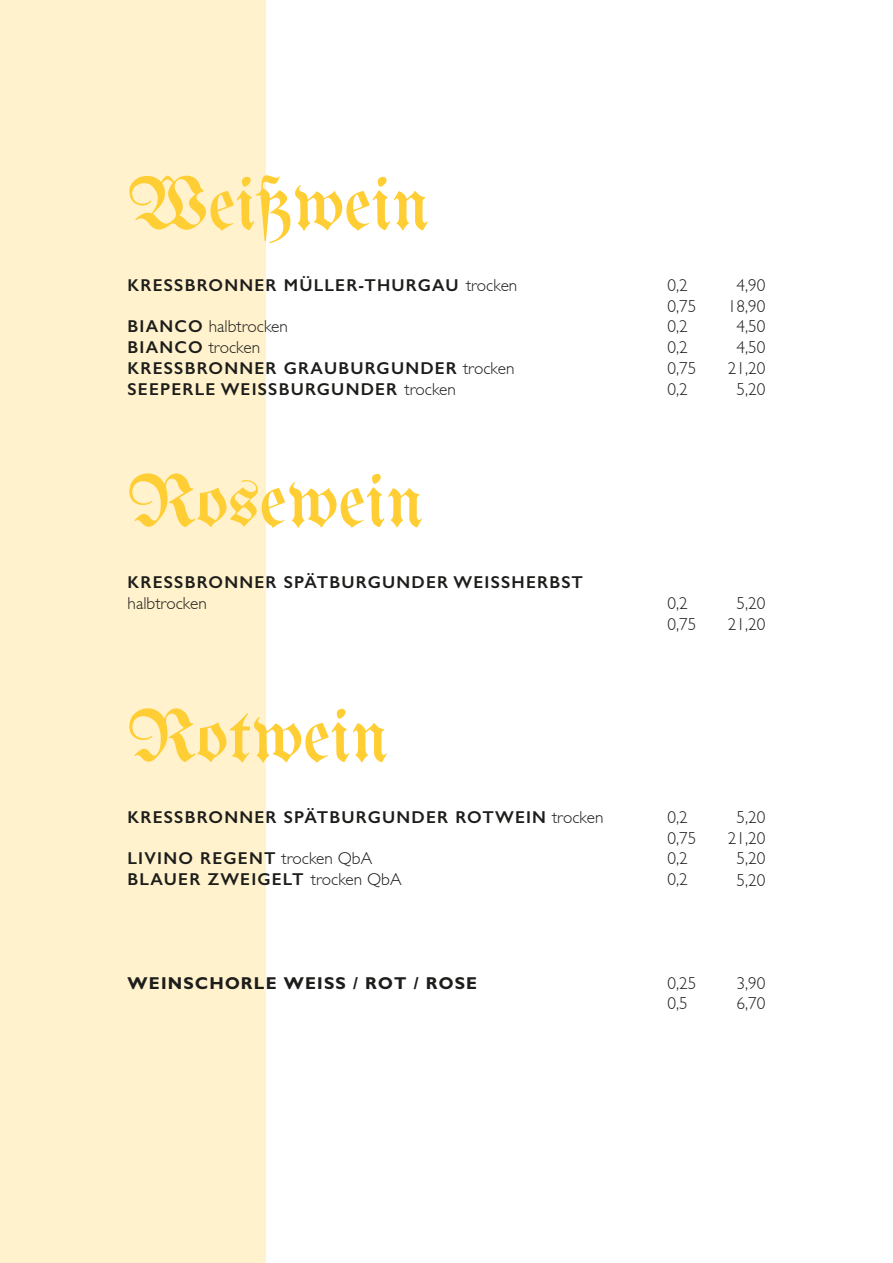
<style>
.page{position:relative;width:893px;height:1263px;background:#fff}
.page>*{position:absolute;margin:0;border:0;box-sizing:border-box;transform-origin:0 0}
.t1{font:75px "Unifraktur Maguntia";color:#ffce34}
.t2{font:600 17.25px "Gill Sans";letter-spacing:.07em;color:#1d1d1b}
.t3{font:300 17.25px "Gill Sans";color:#1d1d1b}
.t4{font:700 17.25px "Gill Sans";letter-spacing:.07em;color:#1d1d1b}
.s1{font-weight:300}
.s2{font-weight:600}
</style>
<div class="page">
<div style="left:0;top:0;width:266px;height:1263px;background:#fff2cc"></div>
<p class="t1" style="left:128px;top:159px;width:304px">Weißwein</p>
<p class="t2" style="left:128px;top:275px;width:391px">KRESSBRONNER MÜLLER-THURGAU <span class="s1">trocken</span></p>
<p class="t3" style="left:668px;top:276px;width:22px">0,2</p>
<p class="t3" style="left:736px;top:276px;width:30px">4,90</p>
<p class="t3" style="left:668px;top:296px;width:30px">0,75</p>
<p class="t3" style="left:728px;top:296px;width:39px">18,90</p>
<p class="t3" style="left:128px;top:317px;width:162px"><span class="s2">BIANCO</span> halbtrocken</p>
<p class="t3" style="left:668px;top:317px;width:22px">0,2</p>
<p class="t3" style="left:736px;top:317px;width:30px">4,50</p>
<p class="t3" style="left:128px;top:338px;width:134px"><span class="s2">BIANCO</span> trocken</p>
<p class="t3" style="left:668px;top:338px;width:22px">0,2</p>
<p class="t3" style="left:736px;top:338px;width:30px">4,50</p>
<p class="t2" style="left:128px;top:358px;width:388px">KRESSBRONNER GRAUBURGUNDER <span class="s1">trocken</span></p>
<p class="t3" style="left:668px;top:358px;width:30px">0,75</p>
<p class="t3" style="left:728px;top:358px;width:39px">21,20</p>
<p class="t2" style="left:128px;top:378px;width:330px">SEEPERLE WEISSBURGUNDER <span class="s1">trocken</span></p>
<p class="t3" style="left:668px;top:379px;width:22px">0,2</p>
<p class="t3" style="left:736px;top:379px;width:30px">5,20</p>
<p class="t1" style="left:128px;top:456px;width:298px">Rosewein</p>
<p class="t2" style="left:128px;top:572px;width:457px">KRESSBRONNER SPÄTBURGUNDER WEISSHERBST</p>
<p class="t3" style="left:128px;top:593px;width:81px">halbtrocken</p>
<p class="t3" style="left:668px;top:593px;width:22px">0,2</p>
<p class="t3" style="left:736px;top:593px;width:30px">5,20</p>
<p class="t3" style="left:668px;top:614px;width:30px">0,75</p>
<p class="t3" style="left:728px;top:614px;width:39px">21,20</p>
<p class="t1" style="left:128px;top:691px;width:263px">Rotwein</p>
<p class="t2" style="left:128px;top:807px;width:477px">KRESSBRONNER SPÄTBURGUNDER ROTWEIN <span class="s1">trocken</span></p>
<p class="t3" style="left:668px;top:807px;width:22px">0,2</p>
<p class="t3" style="left:736px;top:807px;width:30px">5,20</p>
<p class="t3" style="left:668px;top:828px;width:30px">0,75</p>
<p class="t3" style="left:728px;top:828px;width:39px">21,20</p>
<p class="t2" style="left:128px;top:848px;width:246px">LIVINO REGENT <span class="s1">trocken QbA</span></p>
<p class="t3" style="left:668px;top:849px;width:22px">0,2</p>
<p class="t3" style="left:736px;top:849px;width:30px">5,20</p>
<p class="t2" style="left:128px;top:869px;width:275px">BLAUER ZWEIGELT <span class="s1">trocken QbA</span></p>
<p class="t3" style="left:668px;top:870px;width:22px">0,2</p>
<p class="t3" style="left:736px;top:870px;width:30px">5,20</p>
<p class="t4" style="left:128px;top:973px;width:351px">WEINSCHORLE WEISS / ROT / ROSE</p>
<p class="t3" style="left:668px;top:973px;width:30px">0,25</p>
<p class="t3" style="left:736px;top:973px;width:30px">3,90</p>
<p class="t3" style="left:668px;top:994px;width:22px">0,5</p>
<p class="t3" style="left:736px;top:994px;width:30px">6,70</p>
</div>
